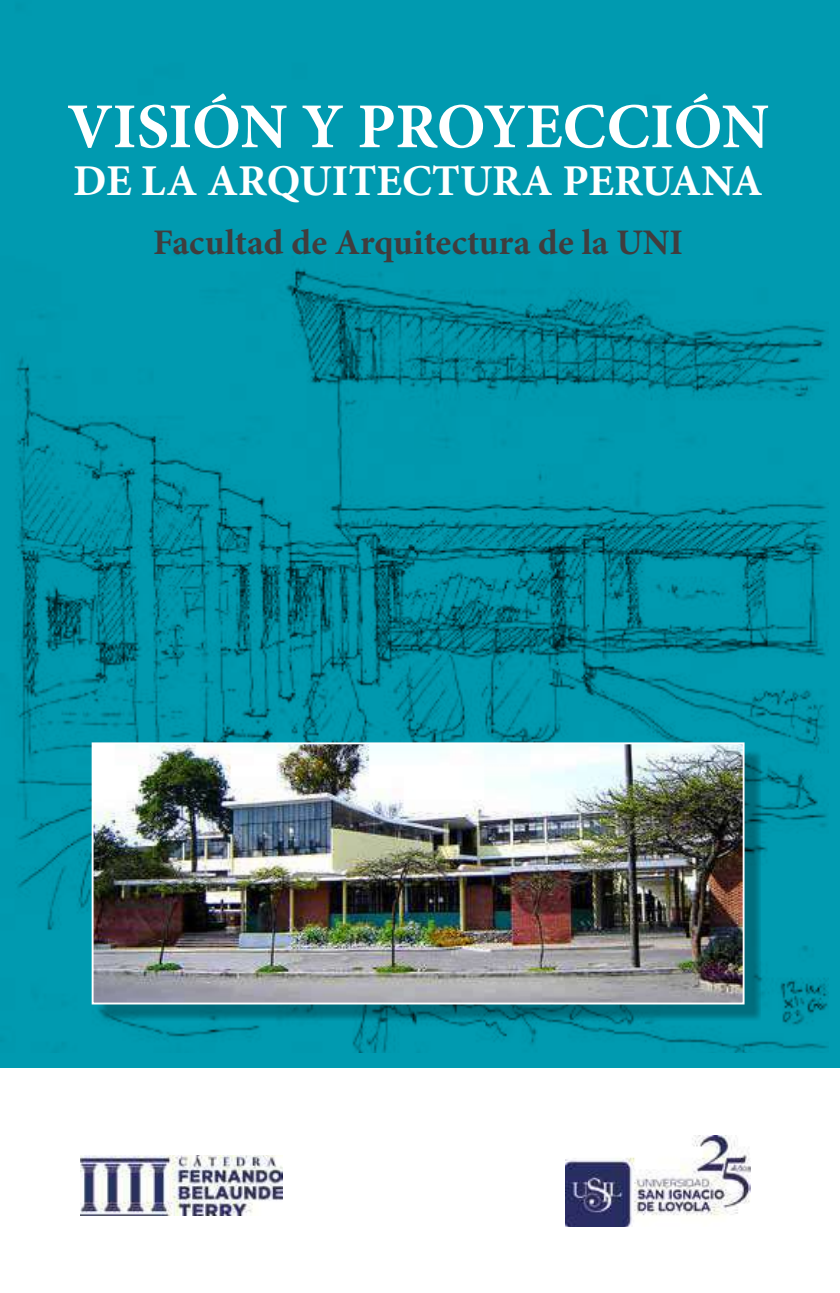
<style>
.page{position:relative;width:840px;height:1293px;background:#fff}
.page>*{position:absolute;margin:0;border:0;box-sizing:border-box;transform-origin:0 0}
.t1{font:700 64px "Minion Pro";letter-spacing:-.005em;color:#fff}
.t2{font:700 44px "Minion Pro";color:#fff}
.t3{font:700 36px "Minion Pro";color:#403d3e}
</style>
<div class="page">
<div style="left:0;top:0;width:839px;height:1068px;background:#009ab0"></div>
<img style="left:15px;top:268px;width:812px;height:785px">
<img style="left:81px;top:1155px;width:201px;height:60px">
<img style="left:565px;top:1135px;width:184px;height:91px">
<div style="left:98px;top:748px;width:662px;height:273px;background:#000;opacity:.29"></div>
<img style="left:95px;top:745px;width:646px;height:256px">
<div style="left:92px;top:742px;width:652px;height:262px;border:2px solid #fff"></div>
<h1 class="t1" style="left:67px;top:93px;width:703px">VISIÓN Y PROYECCIÓN</h1>
<p class="t2" style="left:73px;top:158px;width:691px">DE LA ARQUITECTURA PERUANA</p>
<p class="t3" style="left:153px;top:224px;width:531px">Facultad de Arquitectura de la UNI</p>
</div>
